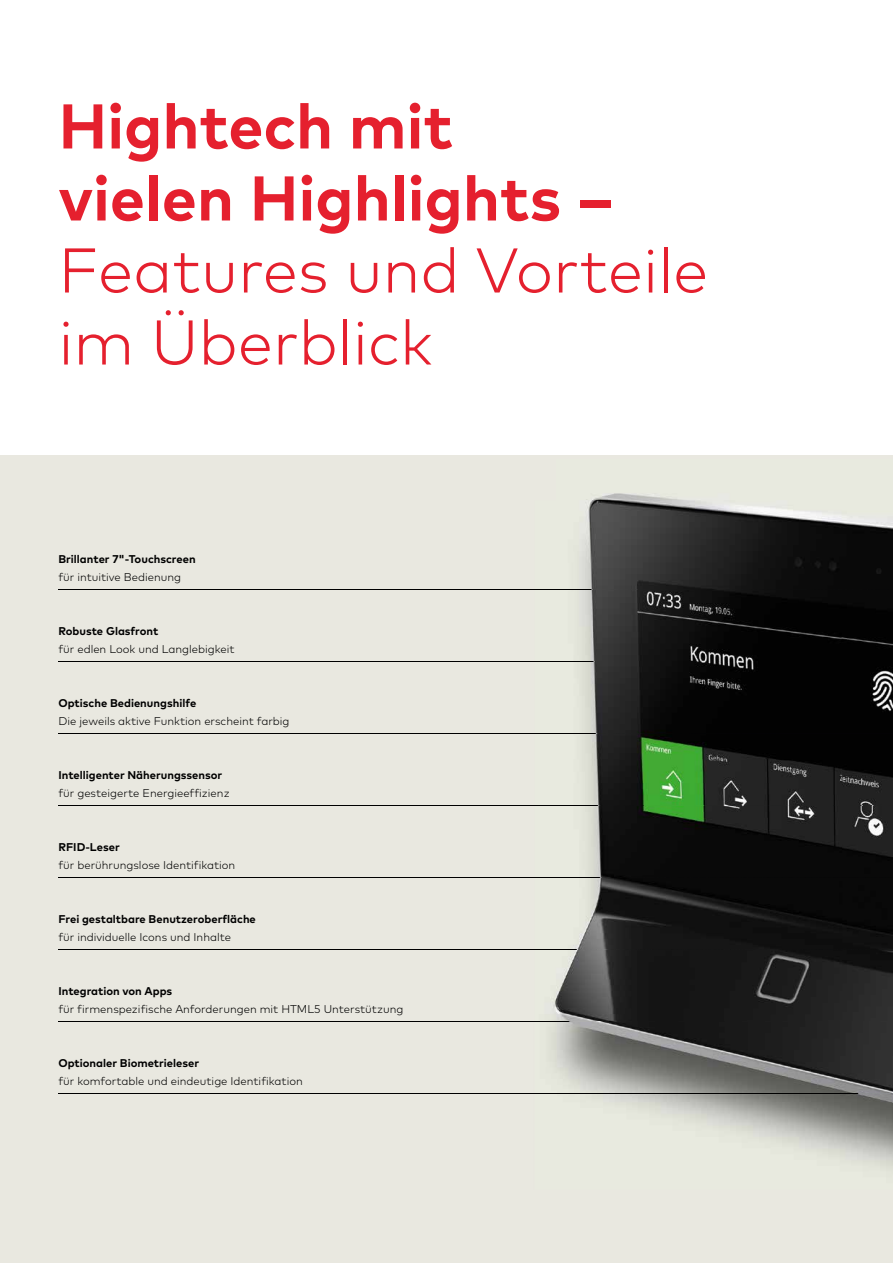
<style>
.page{position:relative;width:893px;height:1263px;background:#fff}
.page>*{position:absolute;margin:0;border:0;box-sizing:border-box;transform-origin:0 0}
.t1{font:300 63px/72px "Mark Pro";color:#e5202e}
.t2{font:700 63px/72px "Mark Pro";color:#e5202e}
.t3{font:300 11.25px "Mark Pro";color:#000}
.t4{font:700 11.25px "Mark Pro";color:#000}
</style>
<div class="page">
<div style="left:0;top:455px;width:893px;height:808px;background:#e9e8e0"></div>
<hr style="left:58px;top:589px;width:835px;height:1px;background:#000">
<hr style="left:58px;top:661px;width:559px;height:1px;background:#000">
<hr style="left:58px;top:733px;width:835px;height:1px;background:#000">
<hr style="left:58px;top:805px;width:835px;height:1px;background:#000">
<hr style="left:58px;top:877px;width:835px;height:1px;background:#000">
<hr style="left:58px;top:949px;width:835px;height:1px;background:#000">
<hr style="left:58px;top:1021px;width:835px;height:1px;background:#000">
<hr style="left:58px;top:1093px;width:835px;height:1px;background:#000">
<img style="left:586px;top:493px;width:95px;height:7px">
<img style="left:550px;top:1022px;width:343px;height:147px">
<img style="left:550px;top:1093px;width:343px;height:1px">
<img style="left:553px;top:500px;width:340px;height:522px">
<h1 class="t2" style="left:58px;top:85px;width:556px">Hightech mit vielen Highlights –</h1>
<h1 class="t1" style="left:58px;top:229px;width:651px">Features und Vorteile im Überblick</h1>
<p class="t4" style="left:58px;top:550px;width:139px">Brillanter 7"-Touchscreen</p>
<p class="t3" style="left:58px;top:568px;width:124px">für intuitive Bedienung</p>
<p class="t4" style="left:58px;top:622px;width:101px">Robuste Glasfront</p>
<p class="t3" style="left:58px;top:640px;width:178px">für edlen Look und Langlebigkeit</p>
<p class="t4" style="left:58px;top:694px;width:139px">Optische Bedienungshilfe</p>
<p class="t3" style="left:58px;top:712px;width:233px">Die jeweils aktive Funktion erscheint farbig</p>
<p class="t4" style="left:58px;top:766px;width:165px">Intelligenter Näherungssensor</p>
<p class="t3" style="left:58px;top:784px;width:173px">für gesteigerte Energieeffizienz</p>
<p class="t4" style="left:58px;top:838px;width:63px">RFID-Leser</p>
<p class="t3" style="left:58px;top:856px;width:178px">für berührungslose Identifikation</p>
<p class="t4" style="left:58px;top:910px;width:199px">Frei gestaltbare Benutzeroberfläche</p>
<p class="t3" style="left:58px;top:928px;width:174px">für individuelle Icons und Inhalte</p>
<p class="t4" style="left:58px;top:982px;width:115px">Integration von Apps</p>
<p class="t3" style="left:58px;top:1000px;width:346px">für firmenspezifische Anforderungen mit HTML5 Unterstützung</p>
<p class="t4" style="left:58px;top:1054px;width:142px">Optionaler Biometrieleser</p>
<p class="t3" style="left:58px;top:1072px;width:246px">für komfortable und eindeutige Identifikation</p>
</div>
